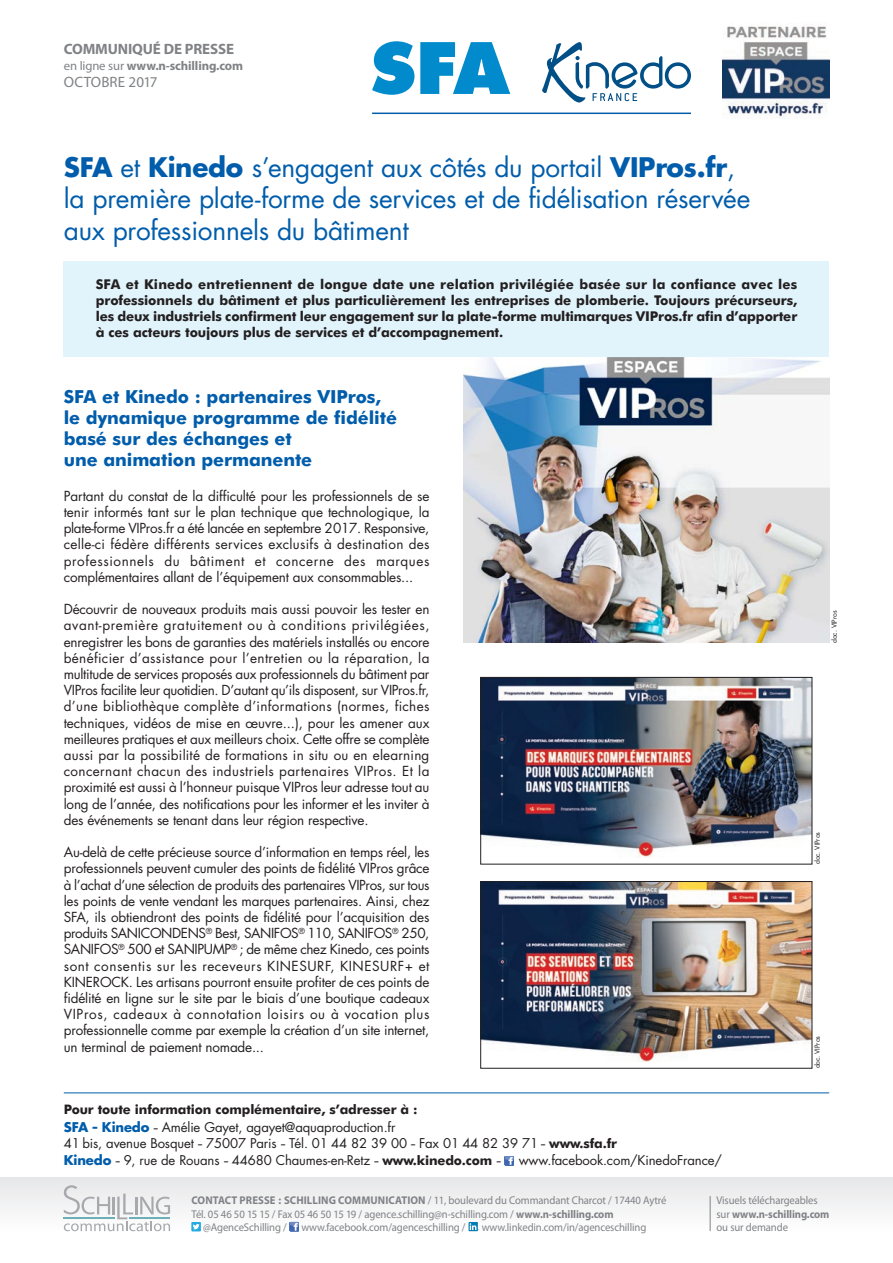
<style>
.page{position:relative;width:893px;height:1263px;background:#fff}
.page>*{position:absolute;margin:0;border:0;box-sizing:border-box;transform-origin:0 0}
.t1{font:26.25px/31.5px "Futura";letter-spacing:-.01em;color:#015dab}
.t2{font:700 18px/21px "Futura BT";letter-spacing:-.005em;color:#015dab}
.t3{font:700 15px "Myriad Pro";letter-spacing:-.01em;color:#808285}
.t4{font:15px "Myriad Pro";letter-spacing:.01em;color:#808285}
.t5{font:13.5px/16.2px "Futura";letter-spacing:-.015em;color:#231f20;text-align:justify}
.t6{font:700 13.5px/16.2px "Futura BT";letter-spacing:-.01em;color:#231f20;text-align:justify}
.t7{font:13.2px/15.8px "Futura";letter-spacing:-.01em;color:#231f20;scale:1.5 1}
.t8{font:700 13.2px "Futura BT";letter-spacing:-.01em;color:#231f20}
.t9{font:13.2px "Futura";letter-spacing:-.01em;color:#231f20}
.t10{font:700 12.75px "Myriad Pro";letter-spacing:-.01em;color:#808285}
.t11{font:11.25px/13.4px "Myriad Pro";letter-spacing:-.01em;color:#808285;scale:.95 1}
.t12{font:6.75px "Futura";letter-spacing:-.01em;color:#231f20}
.s1{font-weight:400}
.s2{font-weight:700}
.s3{font-weight:700;color:#015dab}
.s4{font-family:"Futura BT";font-weight:700}
.s5{color:#fff}
</style>
<div class="page">
<div style="left:0;top:1178px;width:893px;height:53px;background:#f1f2f3"></div>
<svg style="left:64px;top:1185px;width:106px;height:46px"></svg>
<hr style="left:710px;top:1196px;width:1px;height:35px;background:#808285">
<svg style="left:191px;top:1222px;width:10px;height:9px"></svg>
<svg style="left:193px;top:1224px;width:6px;height:5px"></svg>
<svg style="left:290px;top:1222px;width:9px;height:10px"></svg>
<svg style="left:468px;top:1222px;width:12px;height:9px"></svg>
<div style="left:64px;top:261px;width:765px;height:96px;background:#e1f4fc"></div>
<svg style="left:505px;top:1156px;width:9px;height:10px"></svg>
<hr style="left:64px;top:1092px;width:765px;height:1px;background:#015dab">
<img style="left:723px;top:26px;width:106px;height:93px">
<svg style="left:372px;top:41px;width:42px;height:54px"></svg>
<svg style="left:420px;top:42px;width:90px;height:52px"></svg>
<svg style="left:542px;top:42px;width:149px;height:60px"></svg>
<hr style="left:372px;top:113px;width:319px;height:1px;background:#015dab">
<img style="left:482px;top:883px;width:328px;height:178px">
<div style="left:480px;top:881px;width:332px;height:187px;border:1px solid #231f20"></div>
<img style="left:482px;top:679px;width:328px;height:178px">
<div style="left:480px;top:677px;width:332px;height:187px;border:1px solid #231f20"></div>
<img style="left:463px;top:357px;width:366px;height:286px">
<p class="t3" style="left:64px;top:43px;width:172px">COMMUNIQUÉ DE PRESSE</p>
<p class="t10" style="left:64px;top:61px;width:181px"><span class="s1">en ligne sur</span> www.n-schilling.com</p>
<p class="t4" style="left:64px;top:76px;width:95px">OCTOBRE 2017</p>
<h1 class="t1" style="left:64px;top:154px;width:688px"><span class="s2">SFA</span> et <span class="s2">Kinedo</span> s’engagent aux côtés du portail <span class="s2">VIPros.fr</span>, la première plate-forme de services et de fidélisation réservée aux professionnels du bâtiment</h1>
<p class="t6" style="left:96px;top:277px;width:703px">SFA et Kinedo entretiennent de longue date une relation privilégiée basée sur la confiance avec les professionnels du bâtiment et plus particulièrement les entreprises de plomberie. Toujours précurseurs, les deux industriels confirment leur engagement sur la plate-forme multimarques VIPros.fr afin d’apporter à ces acteurs toujours plus de services et d’accompagnement.</p>
<h2 class="t2" style="left:64px;top:387px;width:335px">SFA et Kinedo : partenaires VIPros, le dynamique programme de fidélité basé sur des échanges et<br>une animation permanente</h2>
<p class="t5" style="left:64px;top:489px;width:367px">Partant du constat de la difficulté pour les professionnels de se tenir informés tant sur le plan technique que technologique, la plate-forme VIPros.fr a été lancée en septembre 2017. Responsive, celle-ci fédère différents services exclusifs à destination des professionnels du bâtiment et concerne des marques complémentaires allant de l’équipement aux consommables...</p>
<p class="t5" style="left:64px;top:602px;width:367px">Découvrir de nouveaux produits mais aussi pouvoir les tester en avant-première gratuitement ou à conditions privilégiées, enregistrer les bons de garanties des matériels installés ou encore bénéficier d’assistance pour l’entretien ou la réparation, la multitude de services proposés aux professionnels du bâtiment par VIPros facilite leur quotidien. D’autant qu’ils disposent, sur VIPros.fr, d’une bibliothèque complète d’informations (normes, fiches techniques, vidéos de mise en œuvre...), pour les amener aux meilleures pratiques et aux meilleurs choix. Cette offre se complète aussi par la possibilité de formations in situ ou en elearning concernant chacun des industriels partenaires VIPros. Et la proximité est aussi à l’honneur puisque VIPros leur adresse tout au long de l’année, des notifications pour les informer et les inviter à des événements se tenant dans leur région respective.</p>
<p class="t5" style="left:64px;top:845px;width:367px">Au-delà de cette précieuse source d’information en temps réel, les professionnels peuvent cumuler des points de fidélité VIPros grâce à l’achat d’une sélection de produits des partenaires VIPros, sur tous les points de vente vendant les marques partenaires. Ainsi, chez SFA, ils obtiendront des points de fidélité pour l’acquisition des produits SANICONDENS<sup>®</sup> Best, SANIFOS<sup>®</sup> 110, SANIFOS<sup>®</sup> 250, SANIFOS<sup>®</sup> 500 et SANIPUMP<sup>®</sup> ; de même chez Kinedo, ces points sont consentis sur les receveurs KINESURF, KINESURF+ et KINEROCK. Les artisans pourront ensuite profiter de ces points de fidélité en ligne sur le site par le biais d’une boutique cadeaux VIPros, cadeaux à connotation loisirs ou à vocation plus professionnelle comme par exemple la création d’un site internet, un terminal de paiement nomade...</p>
<p class="t8" style="left:64px;top:1104px;width:355px">Pour toute information complémentaire, s’adresser à :</p>
<p class="t7" style="left:64px;top:1121px;width:370px"><span class="s3">SFA - Kinedo</span> - Amélie Gayet, agayet@aquaproduction.fr<br>41 bis, avenue Bosquet - 75007 Paris - Tél. 01 44 82 39 00 - Fax 01 44 82 39 71 - <span class="s4">www.sfa.fr</span></p>
<p class="t7" style="left:64px;top:1153px;width:293px"><span class="s3">Kinedo</span> - 9, rue de Rouans - 44680 Chaumes-en-Retz - <span class="s4">www.kinedo.com</span> -</p>
<p class="t9" style="left:519px;top:1154px;width:205px">www.facebook.com/KinedoFrance/</p>
<p class="t12" style="left:831px;top:643px;width:34px;rotate:-90deg">doc. VIPros</p>
<p class="t12" style="left:814px;top:864px;width:34px;rotate:-90deg">doc. VIPros</p>
<p class="t12" style="left:814px;top:1068px;width:34px;rotate:-90deg">doc. VIPros</p>
<p class="t11" style="left:191px;top:1195px;width:502px"><span class="s2">CONTACT PRESSE : SCHILLING COMMUNICATION</span> / 11, boulevard du Commandant Charcot / 17440 Aytré<br>Tél. 05 46 50 15 15 / Fax 05 46 50 15 19 / agence.schilling@n-schilling.com / <span class="s2">www.n-schilling.com</span></p>
<p class="t11" style="left:191px;top:1221px;width:480px"><span class="s5">■</span> @AgenceSchilling / <span class="s5">■</span> www.facebook.com/agenceschilling / <span class="s5">■</span> www.linkedin.com/in/agenceschilling</p>
<p class="t11" style="left:716px;top:1195px;width:120px">Visuels téléchargeables sur <span class="s2">www.n-schilling.com </span>ou sur demande</p>
</div>
